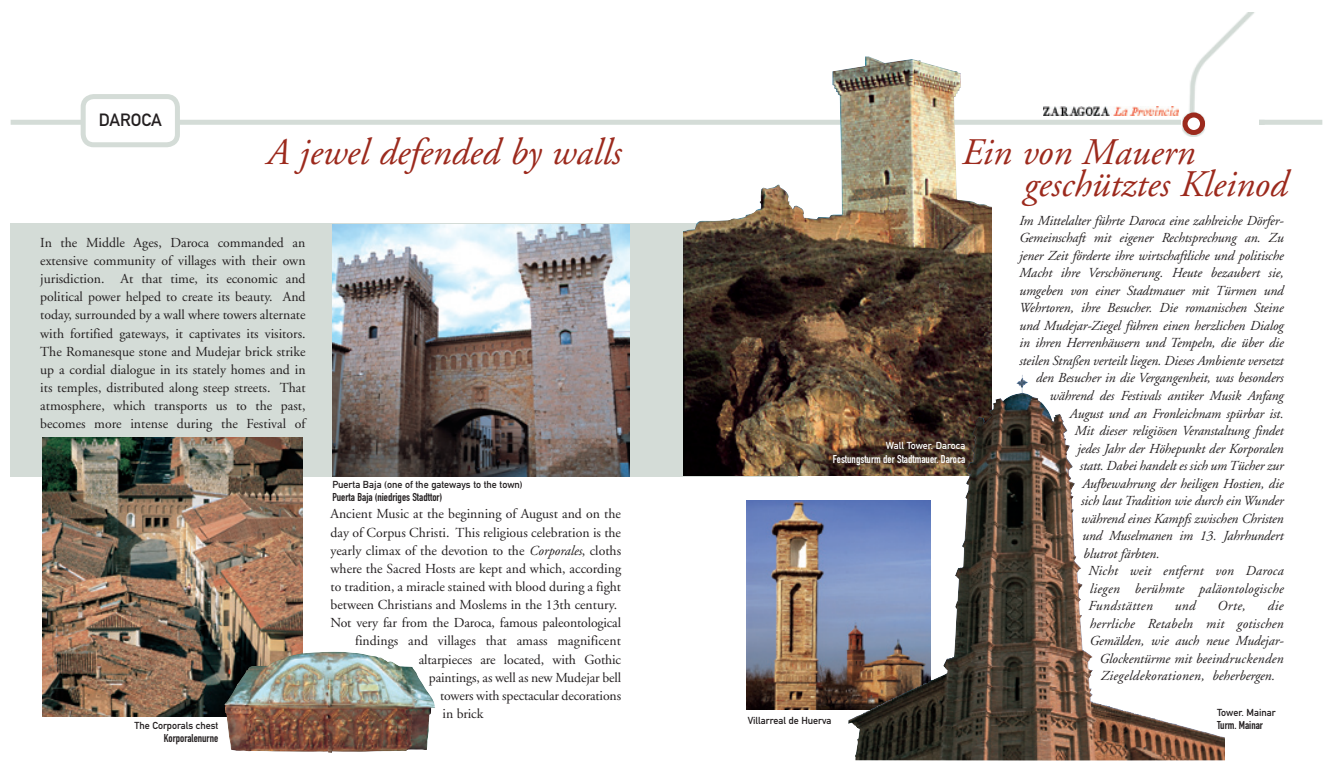
<style>
.page{position:relative;width:1333px;height:766px;background:#fff}
.page>*{position:absolute;margin:0;border:0;box-sizing:border-box;transform-origin:0 0}
.t1{font:italic 37.5px "Adobe Garamond";color:#9c2a1d}
.t2{font:17.5px "DIN Mittelschrift";color:#231f20}
.t3{font:13.75px/18.1px "Adobe Garamond";letter-spacing:-.01em;color:#231f20;text-align:justify}
.t4{font:italic 13.75px/17.5px "Adobe Garamond";letter-spacing:-.01em;color:#231f20;text-align:justify}
.t5{font:italic 13.75px "Adobe Garamond";letter-spacing:.02em;color:#231f20}
.t6{font:italic 13.75px "Adobe Garamond";letter-spacing:.015em;color:#231f20}
.t7{font:11.25px "DIN Engschrift";color:#231f20}
.t8{font:11.25px "DIN Engschrift";color:#fff}
.t9{font:10px "DIN Mittelschrift";color:#231f20}
.t10{font:10px "DIN Mittelschrift";color:#fff}
.s1{font-style:italic}
</style>
<div class="page">
<div style="left:11px;top:223px;width:786px;height:253px;background:#d4dcd7"></div>
<div style="left:11px;top:120px;width:1311px;height:5px;background:#d4dcd7"></div>
<img style="left:1181px;top:12px;width:77px;height:124px">
<svg style="left:1184px;top:115px;width:18px;height:17px"></svg>
<div style="left:1182px;top:112px;width:22px;height:23px;border:5px solid #9c2a1d;border-radius:50%"></div>
<img style="left:42px;top:437px;width:261px;height:279px">
<img style="left:746px;top:500px;width:102px;height:209px">
<div style="left:83px;top:97px;width:94px;height:48px;background:#fff;border-radius:11px"></div>
<div style="left:81px;top:94px;width:99px;height:53px;border:5px solid #d4dcd7;border-radius:11px"></div>
<img style="left:1043px;top:106px;width:135px;height:9px">
<img style="left:332px;top:225px;width:297px;height:251px">
<img style="left:683px;top:56px;width:308px;height:419px">
<img style="left:224px;top:651px;width:211px;height:101px">
<img style="left:848px;top:375px;width:376px;height:385px">
<p class="t2" style="left:99px;top:109px;width:65px">DAROCA</p>
<p class="t1" style="left:265px;top:132px;width:356px">A jewel defended by walls</p>
<p class="t3" style="left:40px;top:234px;width:267px">In the Middle Ages, Daroca commanded an extensive community of villages with their own jurisdiction. At that time, its economic and political power helped to create its beauty. And today, surrounded by a wall where towers alternate with fortified gateways, it captivates its visitors.<br>The Romanesque stone and Mudejar brick strike up a cordial dialogue in its stately homes and in its temples, distributed along steep streets. That atmosphere, which transports us to the past, becomes more intense during the Festival of</p>
<p class="t9" style="left:135px;top:719px;width:85px">The Corporals chest</p>
<p class="t7" style="left:164px;top:731px;width:56px">Korporalenurne</p>
<p class="t9" style="left:332px;top:478px;width:192px">Puerta Baja (one of the gateways to the town)</p>
<p class="t7" style="left:332px;top:490px;width:111px">Puerta Baja (niedriges Stadttor)</p>
<p class="t3" style="left:330px;top:505px;width:292px">Ancient Music at the beginning of August and on the day of Corpus Christi. This religious celebration is the yearly climax of the devotion to the <span class="s1">Corporales</span>, cloths where the Sacred Hosts are kept and which, according to tradition, a miracle stained with blood during a fight between Christians and Moslems in the 13th century.</p>
<p class="t3" style="left:330px;top:614px;width:292px">Not very far from the Daroca, famous paleontological</p>
<p class="t3" style="left:355px;top:632px;width:267px">findings and villages that amass magnificent</p>
<p class="t3" style="left:419px;top:650px;width:203px">altarpieces are located, with Gothic</p>
<p class="t3" style="left:429px;top:668px;width:194px">paintings, as well as new Mudejar bell</p>
<p class="t3" style="left:440px;top:686px;width:182px">towers with spectacular decorations</p>
<p class="t3" style="left:442px;top:704px;width:42px">in brick</p>
<p class="t1" style="left:960px;top:132px;width:234px">Ein von Mauern</p>
<p class="t1" style="left:1022px;top:164px;width:265px">geschütztes Kleinod</p>
<p class="t4" style="left:1018px;top:212px;width:266px">Im Mittelalter führte Daroca eine zahlreiche Dörfer-</p>
<p class="t4" style="left:1018px;top:230px;width:266px">Gemeinschaft mit eigener Rechtsprechung an. Zu</p>
<p class="t4" style="left:1018px;top:247px;width:266px">jener Zeit förderte ihre wirtschaftliche und politische</p>
<p class="t4" style="left:1018px;top:265px;width:266px">Macht ihre Verschönerung. Heute bezaubert sie,</p>
<p class="t4" style="left:1018px;top:282px;width:266px">umgeben von einer Stadtmauer mit Türmen und</p>
<p class="t4" style="left:1018px;top:300px;width:266px">Wehrtoren, ihre Besucher. Die romanischen Steine</p>
<p class="t4" style="left:1018px;top:317px;width:266px">und Mudejar-Ziegel führen einen herzlichen Dialog</p>
<p class="t4" style="left:1018px;top:335px;width:266px">in ihren Herrenhäusern und Tempeln, die über die</p>
<p class="t4" style="left:1018px;top:352px;width:266px">steilen Straßen verteilt liegen. Dieses Ambiente versetzt</p>
<p class="t4" style="left:1035px;top:370px;width:249px">den Besucher in die Vergangenheit, was besonders</p>
<p class="t4" style="left:1049px;top:387px;width:235px">während des Festivals antiker Musik Anfang</p>
<p class="t4" style="left:1069px;top:405px;width:215px">August und an Fronleichnam spürbar ist.</p>
<p class="t4" style="left:1074px;top:422px;width:210px">Mit dieser religiösen Veranstaltung findet</p>
<p class="t4" style="left:1076px;top:440px;width:208px">jedes Jahr der Höhepunkt der Korporalen</p>
<p class="t4" style="left:1079px;top:457px;width:205px">statt. Dabei handelt es sich um Tücher zur</p>
<p class="t4" style="left:1081px;top:475px;width:203px">Aufbewahrung der heiligen Hostien, die</p>
<p class="t4" style="left:1080px;top:492px;width:204px">sich laut Tradition wie durch ein Wunder</p>
<p class="t4" style="left:1080px;top:510px;width:204px">während eines Kampfs zwischen Christen</p>
<p class="t4" style="left:1081px;top:527px;width:203px">und Muselmanen im 13. Jahrhundert</p>
<p class="t4" style="left:1082px;top:545px;width:78px">blutrot färbten.</p>
<p class="t4" style="left:1087px;top:562px;width:197px">Nicht weit entfernt von Daroca liegen berühmte paläontologische Fundstätten</p>
<p class="t10" style="left:885px;top:440px;width:81px">Wall Tower. Daroca</p>
<p class="t8" style="left:832px;top:452px;width:134px">Festungsturm der Stadtmauer. Daroca</p>
<p class="t4" style="left:1173px;top:597px;width:23px">und</p>
<p class="t4" style="left:1216px;top:597px;width:30px">Orte,</p>
<p class="t4" style="left:1266px;top:597px;width:17px">die</p>
<p class="t6" style="left:1089px;top:615px;width:195px">herrliche Retabeln mit gotischen</p>
<p class="t4" style="left:1089px;top:632px;width:196px">Gemälden, wie auch neue Mudejar-</p>
<p class="t4" style="left:1099px;top:650px;width:185px">Glockentürme mit beeindruckenden</p>
<p class="t5" style="left:1100px;top:668px;width:175px">Ziegeldekorationen, beherbergen.</p>
<p class="t9" style="left:747px;top:714px;width:85px">Villarreal de Huerva</p>
<p class="t9" style="left:1217px;top:706px;width:60px">Tower. Mainar</p>
<p class="t7" style="left:1217px;top:718px;width:47px">Turm. Mainar</p>
</div>
